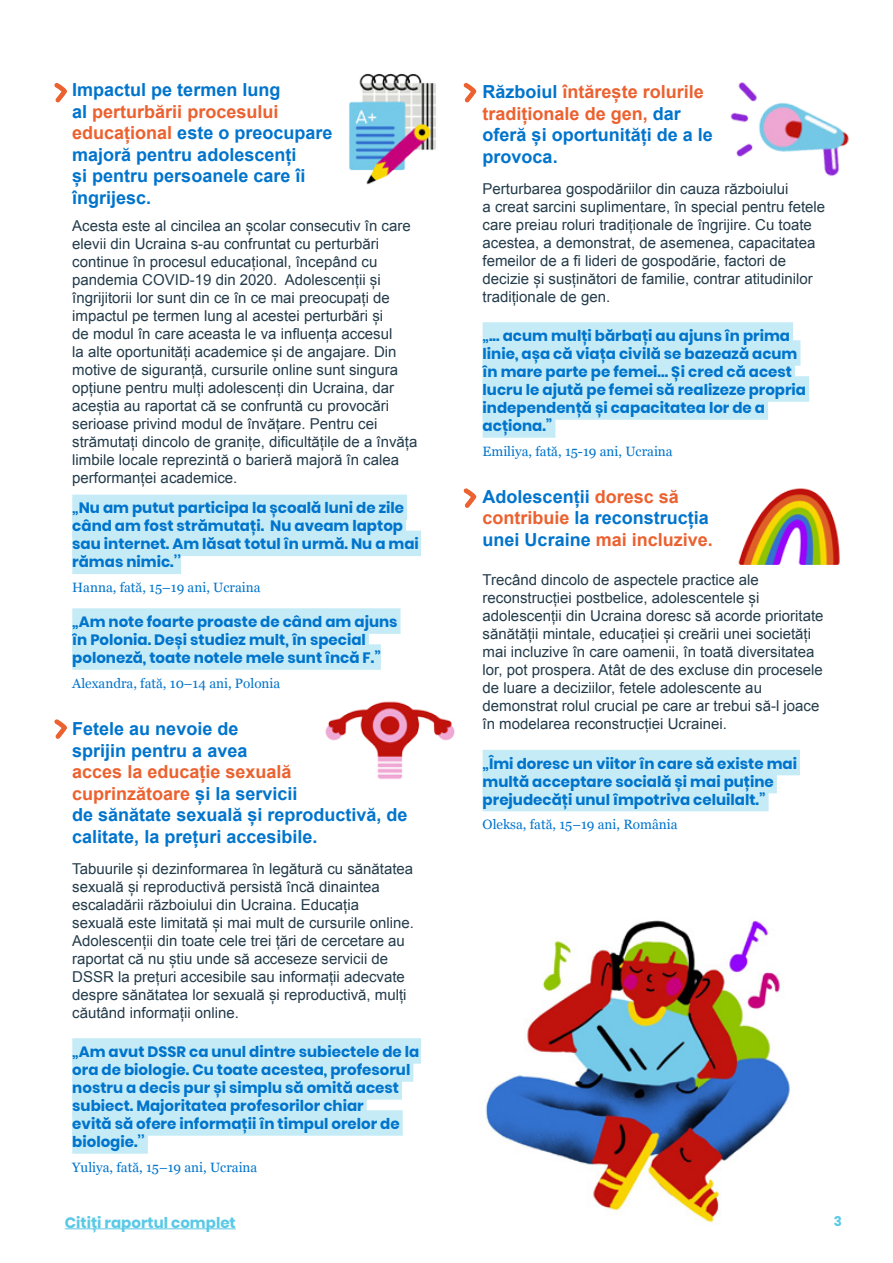
<style>
.page{position:relative;width:893px;height:1263px;background:#fff}
.page>*{position:absolute;margin:0;border:0;box-sizing:border-box;transform-origin:0 0}
.t1{font:700 18px/21.6px "Arial";color:#0074cc}
.t2{font:15px/18px "Arial";color:#233b4a}
.t3{font:700 15px/18px "Poppins";color:#0074cc}
.t4{font:700 15px "Poppins";color:#5ac9e6}
.t5{font:13.5px "Georgia";color:#0074cc}
.t6{font:700 13.5px "Poppins";color:#5ac9e6}
.s1{color:#eb612f}
</style>
<div class="page">
<hr style="left:65px;top:1228px;width:171px;height:1px;background:#5ac9e6">
<img style="left:325px;top:701px;width:130px;height:78px">
<img style="left:738px;top:488px;width:102px;height:77px">
<img style="left:730px;top:82px;width:119px;height:94px">
<img style="left:349px;top:73px;width:87px;height:112px">
<img style="left:485px;top:920px;width:307px;height:302px">
<div style="left:72px;top:495px;width:335px;height:25px;background:#c5ecf6"></div>
<div style="left:72px;top:513px;width:334px;height:25px;background:#c5ecf6"></div>
<div style="left:72px;top:531px;width:349px;height:25px;background:#c5ecf6"></div>
<div style="left:72px;top:549px;width:109px;height:25px;background:#c5ecf6"></div>
<div style="left:72px;top:608px;width:329px;height:26px;background:#c5ecf6"></div>
<div style="left:72px;top:626px;width:297px;height:26px;background:#c5ecf6"></div>
<div style="left:72px;top:644px;width:309px;height:26px;background:#c5ecf6"></div>
<div style="left:72px;top:1038px;width:349px;height:26px;background:#c5ecf6"></div>
<div style="left:72px;top:1056px;width:341px;height:26px;background:#c5ecf6"></div>
<div style="left:72px;top:1074px;width:330px;height:26px;background:#c5ecf6"></div>
<div style="left:72px;top:1092px;width:295px;height:26px;background:#c5ecf6"></div>
<div style="left:72px;top:1110px;width:331px;height:26px;background:#c5ecf6"></div>
<div style="left:72px;top:1128px;width:76px;height:26px;background:#c5ecf6"></div>
<div style="left:483px;top:322px;width:310px;height:26px;background:#c5ecf6"></div>
<div style="left:483px;top:340px;width:317px;height:26px;background:#c5ecf6"></div>
<div style="left:483px;top:358px;width:312px;height:26px;background:#c5ecf6"></div>
<div style="left:483px;top:376px;width:326px;height:26px;background:#c5ecf6"></div>
<div style="left:483px;top:394px;width:285px;height:26px;background:#c5ecf6"></div>
<div style="left:483px;top:412px;width:72px;height:26px;background:#c5ecf6"></div>
<div style="left:483px;top:750px;width:317px;height:25px;background:#c5ecf6"></div>
<div style="left:483px;top:768px;width:294px;height:25px;background:#c5ecf6"></div>
<div style="left:483px;top:786px;width:286px;height:25px;background:#c5ecf6"></div>
<svg style="left:54px;top:83px;width:13px;height:19px"></svg>
<svg style="left:463px;top:83px;width:13px;height:19px"></svg>
<svg style="left:463px;top:488px;width:13px;height:20px"></svg>
<svg style="left:54px;top:719px;width:13px;height:20px"></svg>
<p class="t1" style="left:72px;top:80px;width:262px">Impactul pe termen lung<br>al <span class="s1">perturbării procesului educațional</span> este o preocupare majoră pentru adolescenți<br>și pentru persoanele care îi îngrijesc.</p>
<p class="t2" style="left:72px;top:216px;width:347px">Acesta este al cincilea an școlar consecutiv în care elevii din Ucraina s-au confruntat cu perturbări continue în procesul educațional, începând cu pandemia COVID-19 din 2020. Adolescenții și îngrijitorii lor sunt din ce în ce mai preocupați de impactul pe termen lung al acestei perturbări și<br>de modul în care aceasta le va influența accesul<br>la alte oportunități academice și de angajare. Din motive de siguranță, cursurile online sunt singura opțiune pentru mulți adolescenți din Ucraina, dar aceștia au raportat că se confruntă cu provocări serioase privind modul de învățare. Pentru cei strămutați dincolo de granițe, dificultățile de a învăța limbile locale reprezintă o barieră majoră în calea performanței academice.</p>
<p class="t3" style="left:72px;top:499px;width:348px">„Nu am putut participa la școală luni de zile când am fost strămutați. Nu aveam laptop sau internet. Am lăsat totul în urmă. Nu a mai rămas nimic.’’</p>
<p class="t5" style="left:72px;top:577px;width:190px">Hanna, fată, 15–19 ani, Ucraina</p>
<p class="t3" style="left:72px;top:613px;width:327px">„Am note foarte proaste de când am ajuns în Polonia. Deși studiez mult, în special poloneză, toate notele mele sunt încă F.”</p>
<p class="t5" style="left:72px;top:673px;width:210px">Alexandra, fată, 10–14 ani, Polonia</p>
<p class="t1" style="left:72px;top:718px;width:177px">Fetele au nevoie de sprijin pentru a avea</p>
<p class="t1" style="left:72px;top:761px;width:337px"><span class="s1">acces la educație sexuală cuprinzătoare</span> și la servicii<br>de sănătate sexuală și reproductivă, de calitate, la prețuri accesibile.</p>
<p class="t2" style="left:72px;top:859px;width:343px">Tabuurile și dezinformarea în legătură cu sănătatea sexuală și reproductivă persistă încă dinaintea escaladării războiului din Ucraina. Educația sexuală este limitată și mai mult de cursurile online.<br>Adolescenții din toate cele trei țări de cercetare au raportat că nu știu unde să acceseze servicii de DSSR la prețuri accesibile sau informații adecvate despre sănătatea lor sexuală și reproductivă, mulți căutând informații online.</p>
<p class="t3" style="left:72px;top:1043px;width:348px">„Am avut DSSR ca unul dintre subiectele de la ora de biologie. Cu toate acestea, profesorul nostru a decis pur și simplu să omită acest subiect. Majoritatea profesorilor chiar<br>evită să ofere informații în timpul orelor de biologie.’’</p>
<p class="t5" style="left:72px;top:1157px;width:187px">Yuliya, fată, 15–19 ani, Ucraina</p>
<p class="t1" style="left:483px;top:82px;width:232px">Războiul <span class="s1">întărește rolurile tradiționale de gen,</span> dar oferă și oportunități de a le provoca.</p>
<p class="t2" style="left:483px;top:180px;width:344px">Perturbarea gospodăriilor din cauza războiului<br>a creat sarcini suplimentare, în special pentru fetele care preiau roluri tradiționale de îngrijire. Cu toate acestea, a demonstrat, de asemenea, capacitatea femeilor de a fi lideri de gospodărie, factori de decizie și susținători de familie, contrar atitudinilor tradiționale de gen.</p>
<p class="t3" style="left:483px;top:327px;width:325px">„... acum mulți bărbați au ajuns în prima linie, așa că viața civilă se bazează acum în mare parte pe femei... Și cred că acest lucru le ajută pe femei să realizeze propria independență și capacitatea lor de a acționa.”</p>
<p class="t5" style="left:483px;top:441px;width:192px">Emiliya, fată, 15-19 ani, Ucraina</p>
<p class="t1" style="left:483px;top:486px;width:232px">Adolescenții <span class="s1">doresc să contribuie</span> la reconstrucția unei Ucraine <span class="s1">mai incluzive.</span></p>
<p class="t2" style="left:483px;top:571px;width:342px">Trecând dincolo de aspectele practice ale reconstrucției postbelice, adolescentele și adolescenții din Ucraina doresc să acorde prioritate sănătății mintale, educației și creării unei societăți mai incluzive în care oamenii, în toată diversitatea lor, pot prospera. Atât de des excluse din procesele de luare a deciziilor, fetele adolescente au demonstrat rolul crucial pe care ar trebui să-l joace în modelarea reconstrucției Ucrainei.</p>
<p class="t3" style="left:483px;top:754px;width:316px">„Îmi doresc un viitor în care să existe mai multă acceptare socială și mai puține prejudecăți unul împotriva celuilalt.”</p>
<p class="t5" style="left:483px;top:815px;width:196px">Oleksa, fată, 15–19 ani, România</p>
<p class="t4" style="left:65px;top:1214px;width:172px">Citiți raportul complet</p>
<p class="t6" style="left:834px;top:1213px;width:10px">3</p>
</div>
